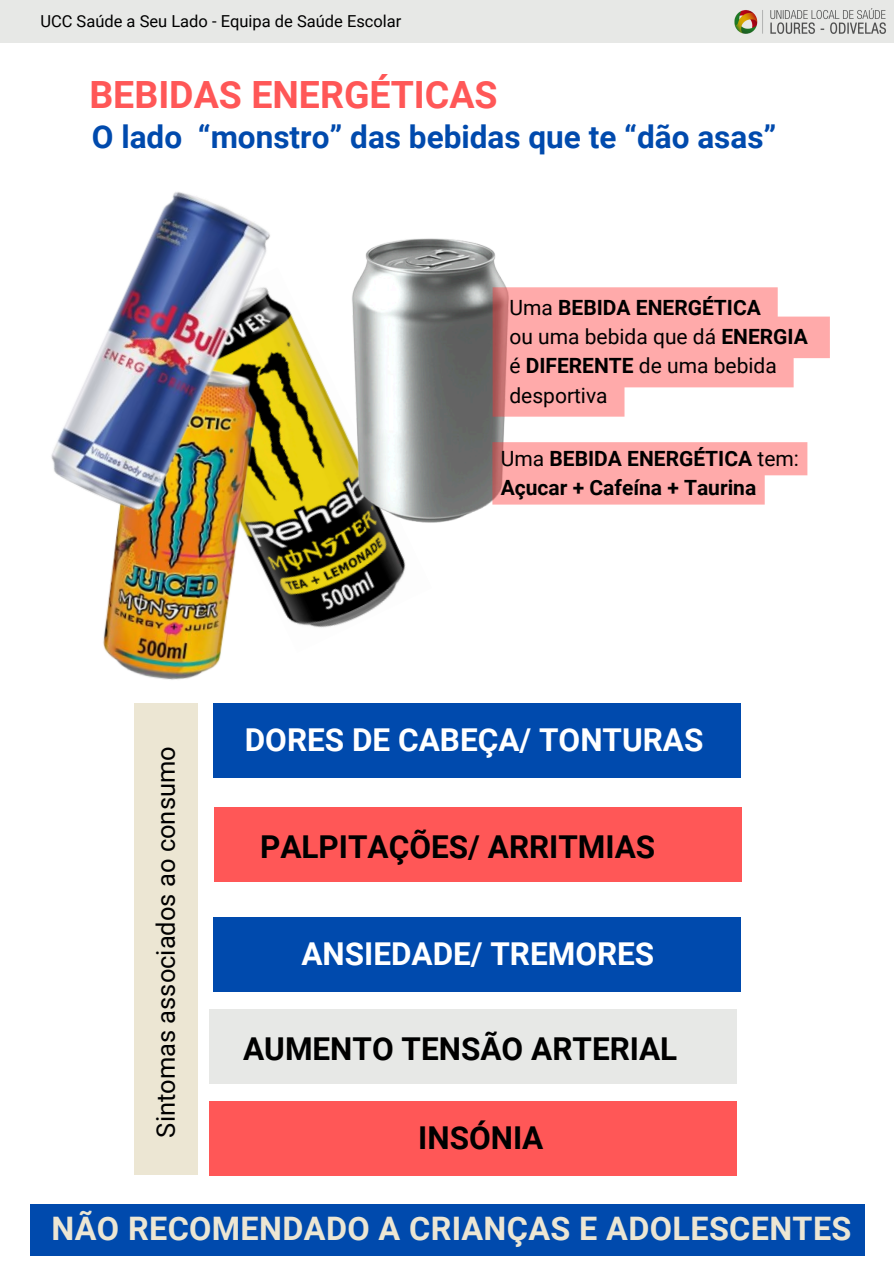
<style>
.page{position:relative;width:894px;height:1264px;background:#fff}
.page>*{position:absolute;margin:0;border:0;box-sizing:border-box;transform-origin:0 0}
.t1{font:700 37.5px "Roboto";color:#ff5757}
.t2{font:700 32.4px "Roboto";letter-spacing:.01em;color:#ece6d3}
.t3{font:700 31.5px "Roboto";color:#000}
.t4{font:700 31.5px "Roboto";color:#fff}
.t5{font:700 31.5px "Roboto";color:#004aad}
.t6{font:25.5px "Roboto";color:#000}
.t7{font:21px/29.2px "Roboto";color:#000}
.t8{font:700 21px/29.2px "Roboto";color:#000}
.t9{font:16.5px "Roboto";color:#000}
.s1{font-weight:700}
.s2{font-weight:400}
</style>
<div class="page">
<img style="left:269px;top:565px;width:137px;height:63px">
<img style="left:269px;top:238px;width:346px;height:327px">
<div style="left:214px;top:807px;width:527px;height:74px;background:#ff5757"></div>
<img style="left:103px;top:534px;width:166px;height:146px">
<img style="left:51px;top:192px;width:247px;height:342px">
<div style="left:209px;top:1009px;width:527px;height:74px;background:#e7e8e6"></div>
<div style="left:213px;top:917px;width:527px;height:74px;background:#004aad"></div>
<div style="left:213px;top:703px;width:527px;height:74px;background:#004aad"></div>
<div style="left:209px;top:1101px;width:527px;height:74px;background:#ff5757"></div>
<div style="left:0;top:0;width:893px;height:42px;background:#e7e8e6"></div>
<img style="left:734px;top:9px;width:152px;height:24px">
<svg style="left:492px;top:287px;width:337px;height:129px"></svg>
<svg style="left:492px;top:442px;width:315px;height:62px;background:#fcadad"></svg>
<div style="left:30px;top:1204px;width:834px;height:51px;background:#004aad"></div>
<div style="left:135px;top:703px;width:63px;height:471px;background:#ece6d3"></div>
<h2 class="t9" style="left:40px;top:11px;width:362px">UCC Saúde a Seu Lado - Equipa de Saúde Escolar</h2>
<h2 class="t1" style="left:89px;top:73px;width:409px">BEBIDAS ENERGÉTICAS</h2>
<h2 class="t5" style="left:92px;top:119px;width:686px">O lado “monstro” das bebidas que te “dão asas”</h2>
<h5 class="t7" style="left:509px;top:293px;width:300px">Uma <span class="s1">BEBIDA ENERGÉTICA<br></span>ou uma bebida que dá <span class="s1">ENERGIA </span>é <span class="s1">DIFERENTE</span> de uma bebida desportiva</h5>
<p class="t8" style="left:500px;top:443px;width:299px"><span class="s2">Uma</span> BEBIDA ENERGÉTICA <span class="s2">tem:<br></span>Açucar + Cafeína + Taurina</p>
<h2 class="t6" style="left:151px;top:1137px;width:393px;rotate:-90deg">Sintomas associados ao consumo</h2>
<p class="t4" style="left:245px;top:722px;width:460px">DORES DE CABEÇA/ TONTURAS</p>
<h2 class="t3" style="left:260px;top:828px;width:396px">PALPITAÇÕES/ ARRITMIAS</h2>
<h4 class="t4" style="left:301px;top:935px;width:354px">ANSIEDADE/ TREMORES</h4>
<h5 class="t3" style="left:243px;top:1031px;width:435px">AUMENTO TENSÃO ARTERIAL</h5>
<p class="t3" style="left:418px;top:1119px;width:127px">INSÓNIA</p>
<h2 class="t2" style="left:52px;top:1210px;width:801px">NÃO RECOMENDADO A CRIANÇAS E ADOLESCENTES</h2>
</div>
